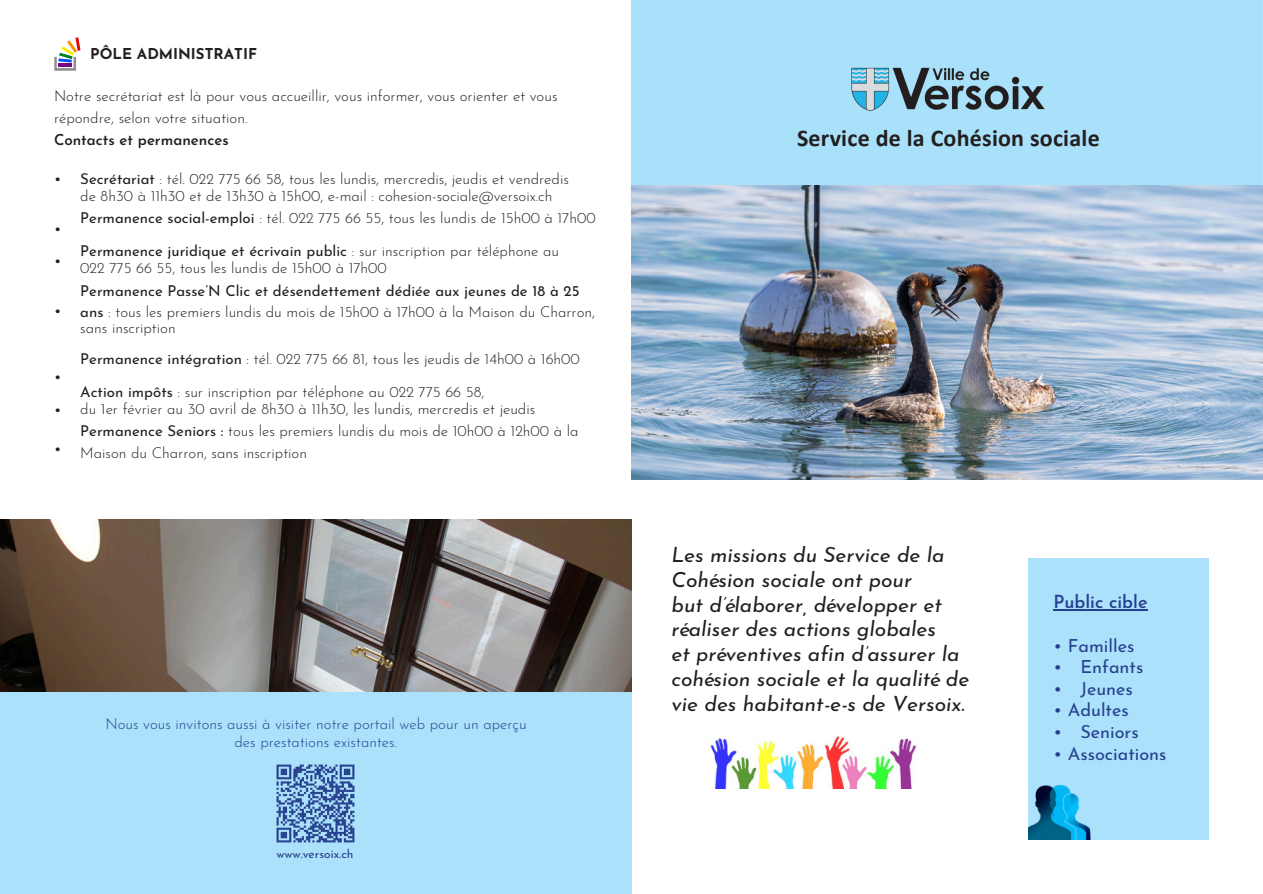
<style>
.page{position:relative;width:1263px;height:894px;background:#fff}
.page>*{position:absolute;margin:0;border:0;box-sizing:border-box;transform-origin:0 0}
.t1{font:700 24px "Calibri";letter-spacing:.01em;color:#231f20}
.t2{font:italic 21px/24.8px "Josefin Sans";color:#231f20}
.t3{font:18px/21.3px "Josefin Sans";color:#26408f}
.t4{font:600 18px "Josefin Sans";color:#26408f}
.t5{font:300 15px/21.9px "Josefin Sans";color:#231f20}
.t6{font:300 15px "Josefin Sans";color:#26408f}
.t7{font:700 15px "Josefin Sans";color:#231f20}
.t8{font:15px "Josefin Sans";color:#231f20}
.t9{font:12px "Josefin Sans";color:#26408f}
.s1{font-weight:600}
.s2{font-weight:400}
</style>
<div class="page">
<div style="left:631px;top:0;width:632px;height:186px;background:#aae1fa"></div>
<div style="left:0;top:629px;width:631px;height:264px;background:#abe1fa"></div>
<img style="left:631px;top:186px;width:632px;height:293px">
<img style="left:0;top:519px;width:631px;height:172px">
<svg style="left:54px;top:37px;width:26px;height:34px"></svg>
<img style="left:276px;top:764px;width:79px;height:79px">
<div style="left:1029px;top:558px;width:180px;height:281px;background:#abe1fa"></div>
<hr style="left:1053px;top:609px;width:94px;height:1px;background:#26408f">
<img style="left:1029px;top:785px;width:62px;height:53px">
<img style="left:710px;top:736px;width:206px;height:52px">
<p class="t7" style="left:90px;top:48px;width:168px">PÔLE ADMINISTRATIF</p>
<p class="t5" style="left:54px;top:87px;width:505px">Notre secrétariat est là pour vous accueillir, vous informer, vous orienter et vous répondre, selon votre situation.<br><span class="s1">Contacts et permanences</span></p>
<p class="t8" style="left:54px;top:173px;width:9px">•</p>
<p class="t5" style="left:80px;top:172px;width:490px;line-height:16.8px"><span class="s2">Secrétariat</span> : tél. 022 775 66 58, tous les lundis, mercredis, jeudis et vendredis de 8h30 à 11h30 et de 13h30 à 15h00, e-mail : cohesion-sociale@versoix.ch</p>
<p class="t5" style="left:80px;top:203px;width:517px;line-height:32.7px"><span class="s2">Permanence social-emploi</span> : tél. 022 775 66 55, tous les lundis de 15h00 à 17h00<br><span class="s2">Permanence juridique et écrivain public</span> : sur inscription par téléphone au</p>
<p class="t5" style="left:80px;top:258px;width:516px">022 775 66 55, tous les lundis de 15h00 à 17h00<br><span class="s2">Permanence Passe’N Clic et désendettement dédiée aux jeunes de 18 à 25 ans</span> : tous les premiers lundis du mois de 15h00 à 17h00 à la Maison du Charron,</p>
<p class="t5" style="left:80px;top:313px;width:501px;line-height:32.1px">sans inscription<br><span class="s2">Permanence intégration</span> : tél. 022 775 66 81, tous les jeudis de 14h00 à 16h00<br><span class="s2">Action impôts</span> : sur inscription par téléphone au 022 775 66 58,</p>
<p class="t5" style="left:80px;top:398px;width:500px;line-height:22.5px">du 1er février au 30 avril de 8h30 à 11h30, les lundis, mercredis et jeudis<br><span class="s2">Permanence Seniors :</span> tous les premiers lundis du mois de 10h00 à 12h00 à la</p>
<p class="t5" style="left:80px;top:443px;width:228px">Maison du Charron, sans inscription</p>
<p class="t8" style="left:54px;top:222px;width:9px">•</p>
<h6 class="t8" style="left:54px;top:255px;width:9px">•</h6>
<p class="t8" style="left:54px;top:305px;width:9px">•</p>
<h1 class="t8" style="left:54px;top:371px;width:9px">•</h1>
<p class="t8" style="left:54px;top:403px;width:9px">•</p>
<p class="t8" style="left:54px;top:443px;width:9px">•</p>
<p class="t6" style="left:105px;top:717px;width:423px">Nous vous invitons aussi à visiter notre portail web pour un aperçu</p>
<p class="t6" style="left:235px;top:735px;width:164px">des prestations existantes.</p>
<h6 class="t9" style="left:276px;top:848px;width:79px">www.versoix.ch</h6>
<h5 class="t1" style="left:797px;top:128px;width:304px">Service de la Cohésion sociale</h5>
<h6 class="t2" style="left:671px;top:544px;width:299px">Les missions du Service de la<br>Cohésion sociale ont pour<br>but d’élaborer, développer et réaliser des actions globales<br>et préventives afin d’assurer la cohésion sociale et la qualité de vie des habitant-e-s de Versoix.</h6>
<p class="t4" style="left:1053px;top:594px;width:96px">Public cible</p>
<p class="t3" style="left:1053px;top:636px;width:82px">• Familles</p>
<h2 class="t3" style="left:1053px;top:657px;width:10px">• •</h2>
<p class="t3" style="left:1080px;top:657px;width:64px">Enfants<br>Jeunes</p>
<h3 class="t3" style="left:1053px;top:701px;width:77px">• Adultes</h3>
<h4 class="t3" style="left:1053px;top:722px;width:10px">•</h4>
<p class="t3" style="left:1080px;top:722px;width:60px">Seniors</p>
<h4 class="t3" style="left:1053px;top:744px;width:115px">• Associations</h4>
</div>
